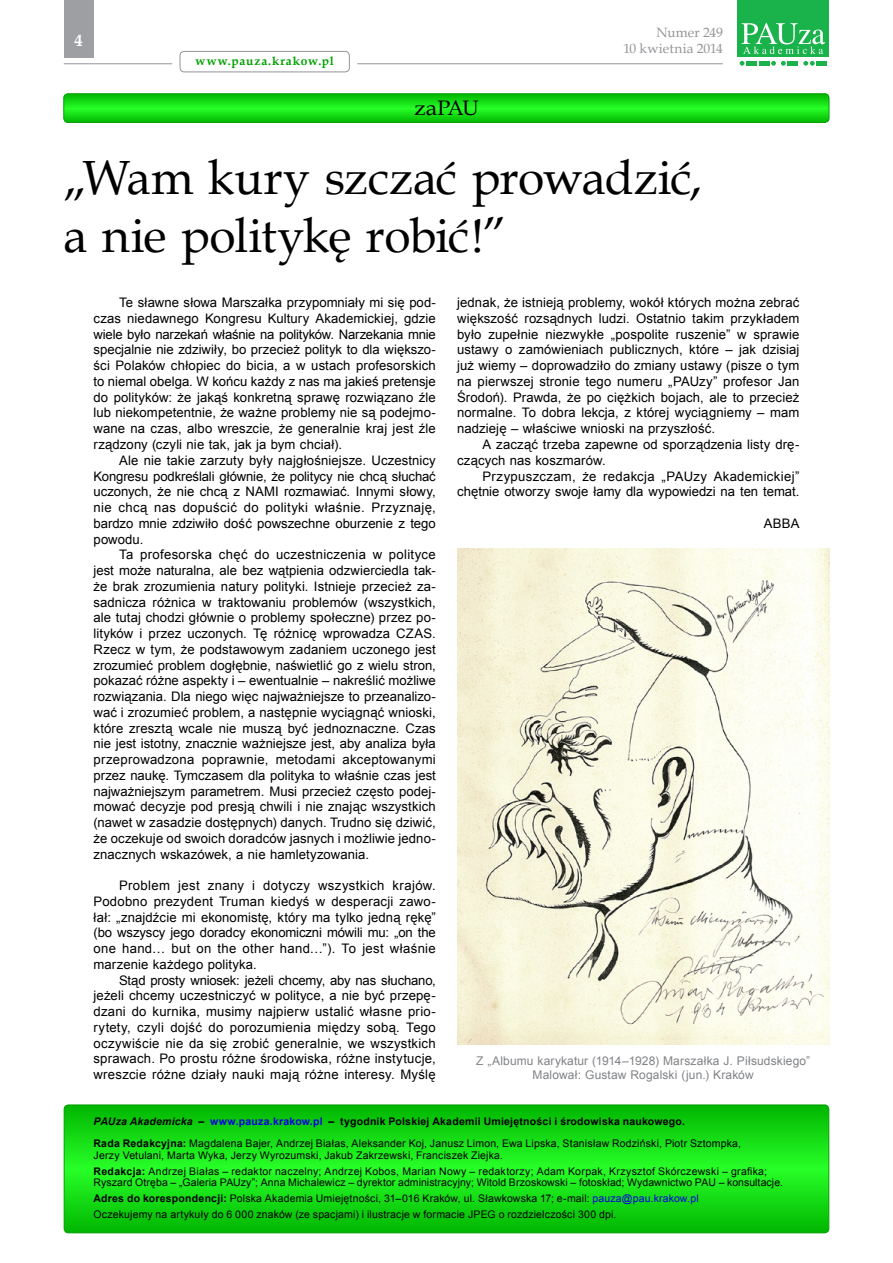
<style>
.page{position:relative;width:893px;height:1263px;background:#fff}
.page>*{position:absolute;margin:0;border:0;box-sizing:border-box;transform-origin:0 0}
.t1{font:48px/57.6px "Book Antiqua";letter-spacing:-.01em;color:#000}
.t2{font:21px "Book Antiqua";letter-spacing:-.035em;color:#000;scale:1.1 1}
.t3{font:700 16.5px "Book Antiqua";color:#fff}
.t4{font:13.5px/16.2px "Book Antiqua";color:#939598;text-align:right}
.t5{font:13.2px/15.8px "Arial";letter-spacing:.01em;color:#000;text-align:justify}
.t6{font:12px/14.4px "Arial";letter-spacing:.01em;color:#808285;text-align:center}
.t7{font:700 12px "Book Antiqua";letter-spacing:.07em;color:#00a000}
.t8{font:10.5px/15.8px "Arial";letter-spacing:.015em;color:#000}
.s1{font-weight:700;font-style:italic}
.s2{font-weight:700}
.s3{font-weight:700;color:#0000e1}
.s4{color:#0000e1}
</style>
<div class="page">
<hr style="left:357px;top:63px;width:366px;height:1px;background:#939598">
<div style="left:64px;top:0;width:30px;height:57px;background:#9d9fa2"></div>
<div style="left:180px;top:51px;width:170px;height:21px;border:1px solid #939598;border-radius:4px"></div>
<svg style="left:740px;top:61px;width:4px;height:5px"></svg>
<svg style="left:771px;top:61px;width:15px;height:5px"></svg>
<svg style="left:803px;top:61px;width:12px;height:5px"></svg>
<div style="left:746px;top:61px;width:11px;height:5px;background:#19b24b"></div>
<div style="left:759px;top:61px;width:11px;height:5px;background:#19b24b"></div>
<div style="left:787px;top:61px;width:11px;height:5px;background:#19b24b"></div>
<div style="left:816px;top:61px;width:11px;height:5px;background:#19b24b"></div>
<div style="left:737px;top:0;width:92px;height:56px;background:#19b24b"></div>
<svg style="left:741px;top:23px;width:84px;height:31px"></svg>
<hr style="left:64px;top:63px;width:108px;height:1px;background:#939598">
<svg style="left:64px;top:1106px;width:765px;height:127px;background:#14da14"></svg>
<div style="left:64px;top:1104px;width:765px;height:129px;border:1px solid #00a000;border-radius:4px"></div>
<svg style="left:64px;top:94px;width:765px;height:28px;background:#16de16"></svg>
<div style="left:64px;top:94px;width:765px;height:29px;border:1px solid #00a000;border-radius:4px"></div>
<img style="left:457px;top:549px;width:372px;height:496px">
<p class="t3" style="left:75px;top:30px;width:10px">4</p>
<p class="t7" style="left:196px;top:53px;width:140px">www.pauza.krakow.pl</p>
<h2 class="t2" style="left:414px;top:94px;width:60px">zaPAU</h2>
<p class="t4" style="left:623px;top:24px;width:101px">Numer 249<br>10 kwietnia 2014</p>
<h1 class="t1" style="left:64px;top:148px;width:640px">„Wam kury szczać prowadzić, a nie politykę robić!”</h1>
<p class="t5" style="left:94px;top:295px;width:344px;text-indent:26px">Te sławne słowa Marszałka przypomniały mi się pod&shy;czas niedawnego Kongresu Kultury Akademickiej, gdzie wiele było narzekań właśnie na polityków. Narzekania mnie specjalnie nie zdziwiły, bo przecież polityk to dla większo&shy;ści Polaków chłopiec do bicia, a w ustach profesorskich to niemal obelga. W końcu każdy z nas ma jakieś pretensje do polityków: że jakąś konkretną sprawę rozwiązano źle lub niekompetentnie, że ważne problemy nie są podejmo&shy;wane na czas, albo wreszcie, że generalnie kraj jest źle rządzony (czyli nie tak, jak ja bym chciał).</p>
<p class="t5" style="left:94px;top:452px;width:344px;text-indent:26px">Ale nie takie zarzuty były najgłośniejsze. Uczestnicy Kongresu podkreślali głównie, że politycy nie chcą słuchać uczonych, że nie chcą z NAMI rozmawiać. Innymi słowy, nie chcą nas dopuścić do polityki właśnie. Przyznaję, bardzo mnie zdziwiło dość powszechne oburzenie z tego powodu.</p>
<p class="t5" style="left:94px;top:547px;width:344px;text-indent:26px">Ta profesorska chęć do uczestniczenia w polityce jest może naturalna, ale bez wątpienia odzwierciedla tak&shy;że brak zrozumienia natury polityki. Istnieje przecież za&shy;sadnicza różnica w traktowaniu problemów (wszystkich, ale tutaj chodzi głównie o problemy społeczne) przez po&shy;lityków i przez uczonych. Tę różnicę wprowadza CZAS.<br>Rzecz w tym, że podstawowym zadaniem uczonego jest zrozumieć problem dogłębnie, naświetlić go z wielu stron, pokazać różne aspekty i – ewentualnie – nakreślić możliwe rozwiązania. Dla niego więc najważniejsze to przeanalizo&shy;wać i zrozumieć problem, a następnie wyciągnąć wnioski, które zresztą wcale nie muszą być jednoznaczne. Czas nie jest istotny, znacznie ważniejsze jest, aby analiza była przeprowadzona poprawnie, metodami akceptowanymi przez naukę. Tymczasem dla polityka to właśnie czas jest najważniejszym parametrem. Musi przecież często podej&shy;mować decyzje pod presją chwili i nie znając wszystkich (nawet w zasadzie dostępnych) danych. Trudno się dziwić, że oczekuje od swoich doradców jasnych i możliwie jedno&shy;znacznych wskazówek, a nie hamletyzowania.</p>
<p class="t5" style="left:94px;top:878px;width:344px;text-indent:26px">Problem jest znany i dotyczy wszystkich krajów.<br>Podobno prezydent Truman kiedyś w desperacji zawo&shy;łał: „znajdźcie mi ekonomistę, który ma tylko jedną rękę” (bo wszyscy jego doradcy ekonomiczni mówili mu: „on the one hand… but on the other hand…”). To jest właśnie marzenie każdego polityka.</p>
<p class="t5" style="left:94px;top:972px;width:344px;text-indent:26px">Stąd prosty wniosek: jeżeli chcemy, aby nas słuchano, jeżeli chcemy uczestniczyć w polityce, a nie być przepę&shy;dzani do kurnika, musimy najpierw ustalić własne prio&shy;rytety, czyli dojść do porozumienia między sobą. Tego oczywiście nie da się zrobić generalnie, we wszystkich sprawach. Po prostu różne środowiska, różne instytucje, wreszcie różne działy nauki mają różne interesy. Myślę</p>
<p class="t5" style="left:457px;top:295px;width:344px">jednak, że istnieją problemy, wokół których można zebrać większość rozsądnych ludzi. Ostatnio takim przykładem było zupełnie niezwykłe „pospolite ruszenie” w sprawie ustawy o zamówieniach publicznych, które – jak dzisiaj już wiemy – doprowadziło do zmiany ustawy (pisze o tym na pierwszej stronie tego numeru „PAUzy” profesor Jan Środoń). Prawda, że po ciężkich bojach, ale to przecież normalne. To dobra lekcja, z której wyciągniemy – mam nadzieję – właściwe wnioski na przyszłość.</p>
<p class="t5" style="left:457px;top:437px;width:344px;text-indent:26px">A zacząć trzeba zapewne od sporządzenia listy drę&shy;czących nas koszmarów.</p>
<p class="t5" style="left:457px;top:468px;width:344px;text-align:right">Przypuszczam, że redakcja „PAUzy Akademickiej” chętnie otworzy swoje łamy dla wypowiedzi na ten temat.</p>
<p class="t5" style="left:764px;top:515px;width:37px">ABBA</p>
<p class="t6" style="left:476px;top:1053px;width:336px">Z „Albumu karykatur (1914–1928) Marszałka J. Piłsudskiego”<br>Malował: Gustaw Rogalski (jun.) Kraków</p>
<p class="t8" style="left:94px;top:1110px;width:649px;line-height:22.2px"><span class="s1">PAUza Akademicka</span> <span class="s2">–</span> <span class="s3">www.pauza.krakow.pl</span> <span class="s2">– tygodnik Polskiej Akademii Umiejętności i środowiska naukowego.<br>Rada Redakcyjna:</span> Magdalena Bajer, Andrzej Białas, Aleksander Koj, Janusz Limon, Ewa Lipska, Stanisław Rodziński, Piotr Sztompka,</p>
<p class="t8" style="left:94px;top:1147px;width:675px">Jerzy Vetulani, Marta Wyka, Jerzy Wyrozumski, Jakub Zakrzewski, Franciszek Ziejka.<br><span class="s2">Redakcja:</span> Andrzej Białas – redaktor naczelny; Andrzej Kobos, Marian Nowy – redaktorzy; Adam Korpak, Krzysztof Skórczewski – grafika;</p>
<p class="t8" style="left:94px;top:1174px;width:691px">Ryszard Otręba – „Galeria PAUzy”; Anna Michalewicz – dyrektor administracyjny; Witold Brzoskowski – fotoskład; Wydawnictwo PAU – konsultacje.<br><span class="s2">Adres do korespondencji:</span> Polska Akademia Umiejętności, 31–016 Kraków, ul. Sławkowska 17; e-mail: <span class="s4">pauza@pau.krakow.pl<br></span>Oczekujemy na artykuły do 6 000 znaków (ze spacjami) i ilustracje w formacie JPEG o rozdzielczości 300 dpi.</p>
</div>
